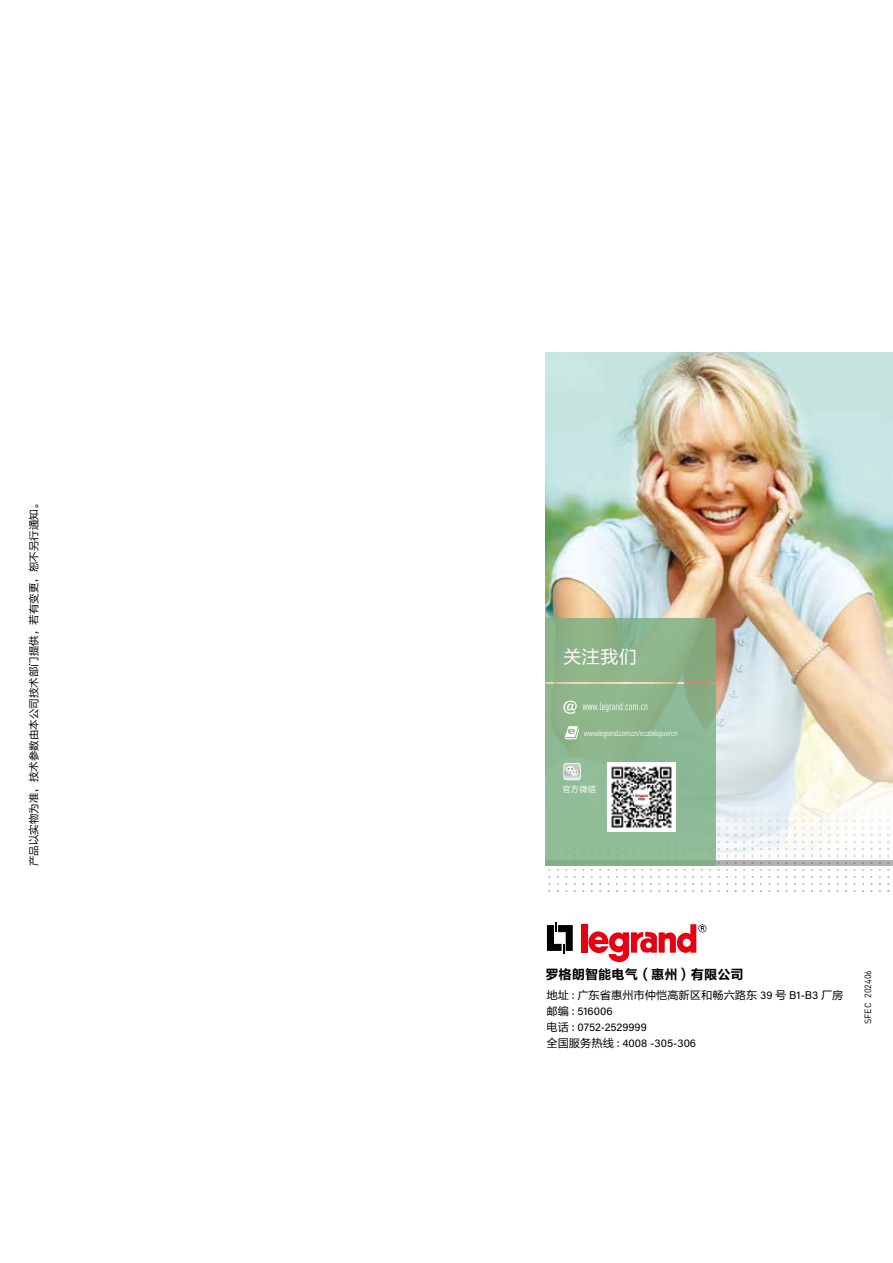
<style>
.page{position:relative;width:893px;height:1263px;background:#fff}
.page>*{position:absolute;margin:0;border:0;box-sizing:border-box;transform-origin:0 0}
.t1{font:18px "FZLTHJW GB1 0";color:#fff}
.t2{font:13.2px "FZLTCHJW GB1 0";color:#000}
.t3{font:11.25px/16.2px "Acumin Pro";color:#000}
.t4{font:11.25px "FZLTHJW GB1 0";color:#000}
.t5{font:10.5px "FZLTHJW GB1 0";color:#000}
.t6{font:9px "DIN Pro";color:#000}
.t7{font:300 8.25px "Acumin Pro Cond";letter-spacing:-.02em;color:#fff}
.t8{font:8.25px "FZLTHJW GB1 0";color:#fff}
.s1{font-family:"Acumin Pro"}
.s2{font-family:"FZLTHJW GB1 0"}
</style>
<div class="page">
<img style="left:545px;top:353px;width:348px;height:454px">
<svg style="left:548px;top:807px;width:342px;height:85px"></svg>
<svg style="left:715px;top:860px;width:178px;height:6px"></svg>
<svg style="left:545px;top:685px;width:170px;height:181px;background:#8db792"></svg>
<div style="left:546px;top:618px;width:170px;height:64px;background:linear-gradient(to right,#8eb68b,#89ae85)"></div>
<svg style="left:563px;top:763px;width:18px;height:17px"></svg>
<img style="left:607px;top:763px;width:69px;height:69px">
<svg style="left:563px;top:701px;width:84px;height:13px"></svg>
<div style="left:581px;top:924px;width:6px;height:29px;background:#e60012"></div>
<svg style="left:547px;top:922px;width:26px;height:32px"></svg>
<svg style="left:588px;top:924px;width:118px;height:38px"></svg>
<svg style="left:565px;top:726px;width:14px;height:13px"></svg>
<p class="t5" style="left:28px;top:866px;width:369px;rotate:-90deg">产品以实物为准，技术参数由本公司技术部门提供，若有变更，恕不另行通知。</p>
<h1 class="t1" style="left:563px;top:647px;width:75px">关注我们</h1>
<p class="t7" style="left:584px;top:728px;width:95px">www.legrand.com.cn/ecatalogue/cn</p>
<p class="t8" style="left:562px;top:784px;width:35px">官方微信</p>
<p class="t2" style="left:545px;top:967px;width:200px">罗格朗智能电气（惠州）有限公司</p>
<p class="t4" style="left:546px;top:988px;width:299px">地址 <span class="s1">:</span> 广东省惠州市仲恺高新区和畅六路东 <span class="s1">39</span> 号 <span class="s1">B1-B3</span> 厂房</p>
<p class="t3" style="left:546px;top:1002px;width:151px"><span class="s2">邮编</span> : 516006<br><span class="s2">电话</span> : 0752-2529999<br><span class="s2">全国服务热线</span> : 4008 -305-306</p>
<p class="t6" style="left:862px;top:1024px;width:56px;rotate:-90deg">SFEC 202406</p>
</div>
